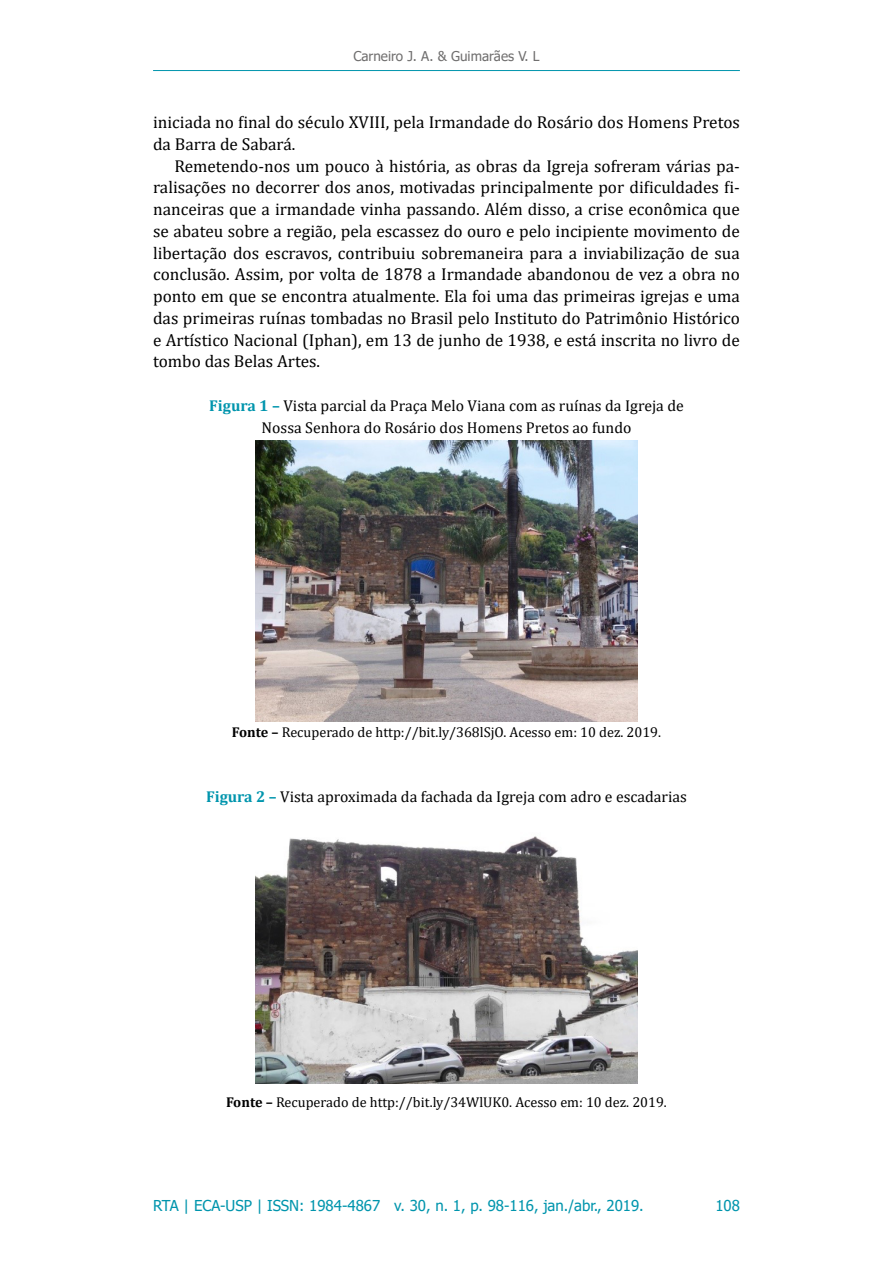
<style>
.page{position:relative;width:893px;height:1263px;background:#fff}
.page>*{position:absolute;margin:0;border:0;box-sizing:border-box;transform-origin:0 0}
.t1{font:17.25px/21.8px "Cambria";color:#000}
.t2{font:15.75px/21.8px "Cambria";color:#000;text-align:center}
.t3{font:15px "Tahoma";color:#0095ad}
.t4{font:14.25px "Cambria";color:#000}
.t5{font:13.5px "Tahoma";color:#706f6f}
.s1{font-weight:700;color:#0095ad}
.s2{font-weight:700}
</style>
<div class="page">
<hr style="left:153px;top:70px;width:587px;height:1px;background:#0095ad">
<img style="left:255px;top:440px;width:383px;height:281px">
<img style="left:255px;top:836px;width:383px;height:248px">
<p class="t5" style="left:353px;top:47px;width:188px">Carneiro J. A. &amp; Guimarães V. L</p>
<p class="t1" style="left:153px;top:111px;width:588px">iniciada no final do século XVIII, pela Irmandade do Rosário dos Homens Pretos da Barra de Sabará.</p>
<p class="t1" style="left:153px;top:155px;width:588px;text-align:justify;text-indent:21px">Remetendo-nos um pouco à história, as obras da Igreja sofreram várias pa&shy;ralisações no decorrer dos anos, motivadas principalmente por dificuldades fi&shy;nanceiras que a irmandade vinha passando. Além disso, a crise econômica que se abateu sobre a região, pela escassez do ouro e pelo incipiente movimento de libertação dos escravos, contribuiu sobremaneira para a inviabilização de sua conclusão. Assim, por volta de 1878 a Irmandade abandonou de vez a obra no ponto em que se encontra atualmente. Ela foi uma das primeiras igrejas e uma das primeiras ruínas tombadas no Brasil pelo Instituto do Patrimônio Histórico e Artístico Nacional (Iphan), em 13 de junho de 1938, e está inscrita no livro de tombo das Belas Artes.</p>
<p class="t2" style="left:209px;top:394px;width:476px"><span class="s1">Figura 1 –</span> Vista parcial da Praça Melo Viana com as ruínas da Igreja de<br>Nossa Senhora do Rosário dos Homens Pretos ao fundo</p>
<p class="t4" style="left:232px;top:724px;width:431px"><span class="s2">Fonte –</span> Recuperado de http://bit.ly/368lSjO. Acesso em: 10 dez. 2019.</p>
<p class="t2" style="left:206px;top:786px;width:482px"><span class="s1">Figura 2 –</span> Vista aproximada da fachada da Igreja com adro e escadarias</p>
<p class="t4" style="left:226px;top:1094px;width:442px"><span class="s2">Fonte –</span> Recuperado de http://bit.ly/34WlUK0. Acesso em: 10 dez. 2019.</p>
<p class="t3" style="left:153px;top:1196px;width:492px">RTA | ECA-USP | ISSN: 1984-4867 v. 30, n. 1, p. 98-116, jan./abr., 2019.</p>
<p class="t3" style="left:715px;top:1196px;width:26px">108</p>
</div>
